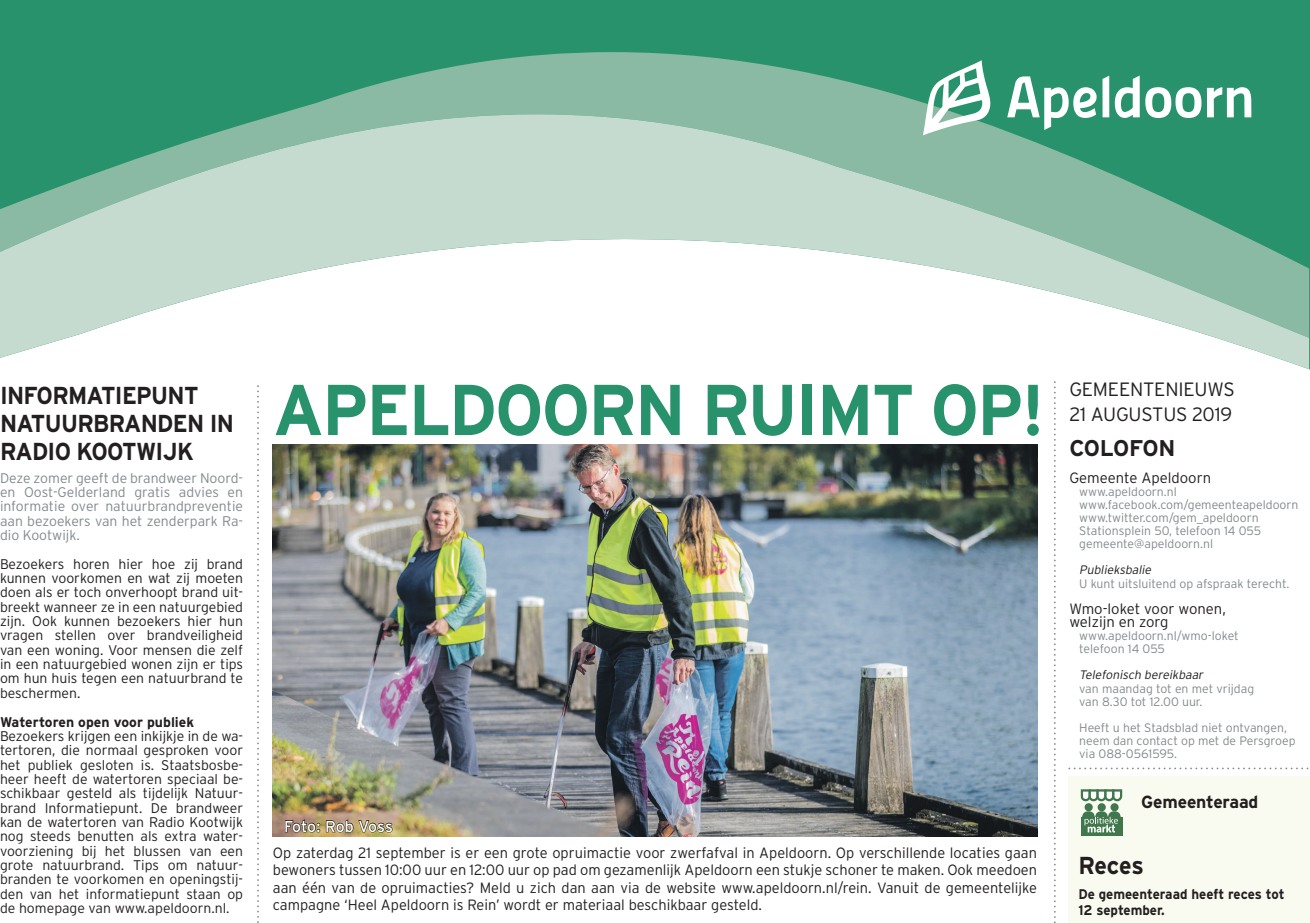
<style>
.page{position:relative;width:1310px;height:923px;background:#fff}
.page>*{position:absolute;margin:0;border:0;box-sizing:border-box;transform-origin:0 0}
.t1{font:700 71.75px "Interstate";letter-spacing:-.03em;color:#27926b;scale:.95 1}
.t2{font:700 24.5px/28px "Interstate";letter-spacing:-.03em;color:#231f20;scale:.94 1}
.t3{font:700 24.5px "Interstate";letter-spacing:-.03em;color:#231f20;scale:.95 1}
.t4{font:700 22.75px "Interstate";letter-spacing:-.02em;color:#231f20}
.t5{font:300 19.25px "Interstate";letter-spacing:-.01em;color:#231f20}
.t6{font:700 17.5px "Interstate";letter-spacing:-.01em;color:#231f20}
.t7{font:15.75px "Interstate";letter-spacing:-.005em;color:#fff}
.t8{font:300 14.88px/17.5px "Interstate";color:#231f20}
.t9{font:300 14px/14.3px "Interstate";color:#231f20;text-align:justify}
.t10{font:300 14px/14.3px "Interstate";color:#848a8e;text-align:justify}
.t11{font:700 14px/15.8px "Interstate";color:#231f20;scale:.95 1}
.t12{font:700 14px "Interstate";color:#231f20}
.t13{font:300 12.25px/13.1px "Interstate";color:#848a8e}
.t14{font:italic 300 12.25px "Interstate";color:#231f20}
</style>
<div class="page">
<div style="left:0;top:0;width:1310px;height:369px;background:#27926b"></div>
<svg style="left:0;top:52px;width:1309px;height:62px;background:#4da181"></svg>
<svg style="left:0;top:338px;width:1309px;height:31px"></svg>
<svg style="left:0;top:114px;width:1309px;height:224px"></svg>
<svg style="left:1007px;top:76px;width:89px;height:54px"></svg>
<svg style="left:1102px;top:76px;width:37px;height:42px"></svg>
<svg style="left:1145px;top:87px;width:56px;height:31px"></svg>
<svg style="left:1207px;top:87px;width:44px;height:30px"></svg>
<svg style="left:923px;top:60px;width:67px;height:75px"></svg>
<svg style="left:1054px;top:381px;width:1px;height:542px"></svg>
<svg style="left:257px;top:385px;width:2px;height:538px"></svg>
<img style="left:273px;top:444px;width:764px;height:392px">
<svg style="left:284px;top:818px;width:109px;height:16px;background:#897657"></svg>
<div style="left:1068px;top:776px;width:242px;height:147px;background:#f9fbf0"></div>
<svg style="left:1080px;top:789px;width:43px;height:12px"></svg>
<div style="left:1084px;top:803px;width:8px;height:8px;background:#41774d;border-radius:50%"></div>
<div style="left:1097px;top:803px;width:8px;height:8px;background:#41774d;border-radius:50%"></div>
<div style="left:1110px;top:803px;width:8px;height:8px;background:#41774d;border-radius:50%"></div>
<div style="left:1080px;top:817px;width:42px;height:18px;background:linear-gradient(to right,#41774d,#41774d)"></div>
<svg style="left:1081px;top:811px;width:40px;height:21px"></svg>
<svg style="left:1068px;top:767px;width:240px;height:2px"></svg>
<h2 class="t2" style="left:0;top:381px;width:250px">INFORMATIEPUNT<br>NATUURBRANDEN IN<br>RADIO KOOTWIJK</h2>
<p class="t10" style="left:0;top:470px;width:245px">Deze zomer geeft de brandweer Noord&shy;en Oost-Gelderland gratis advies en informatie over natuurbrandpreventie aan bezoekers van het zenderpark Ra&shy;dio Kootwijk.</p>
<p class="t9" style="left:0;top:556px;width:245px">Bezoekers horen hier hoe zij brand kunnen voorkomen en wat zij moeten doen als er toch onverhoopt brand uit&shy;breekt wanneer ze in een natuurgebied zijn. Ook kunnen bezoekers hier hun vragen stellen over brandveiligheid van een woning. Voor mensen die zelf in een natuurgebied wonen zijn er tips om hun huis tegen een natuurbrand te beschermen.</p>
<p class="t12" style="left:0;top:714px;width:196px">Watertoren open voor publiek</p>
<p class="t9" style="left:0;top:728px;width:245px">Bezoekers krijgen een inkijkje in de wa&shy;tertoren, die normaal gesproken voor het publiek gesloten is. Staatsbosbe&shy;heer heeft de watertoren speciaal be&shy;schikbaar gesteld als tijdelijk Natuur&shy;brand Informatiepunt. De brandweer kan de watertoren van Radio Kootwijk nog steeds benutten als extra water&shy;voorziening bij het blussen van een grote natuurbrand. Tips om natuur&shy;branden te voorkomen en openingstij&shy;den van het informatiepunt staan op de homepage van www.apeldoorn.nl.</p>
<h1 class="t1" style="left:273px;top:370px;width:814px">APELDOORN RUIMT OP!</h1>
<p class="t7" style="left:284px;top:817px;width:110px">Foto: Rob Voss</p>
<p class="t8" style="left:273px;top:843px;width:765px;text-align:justify">Op zaterdag 21 september is er een grote opruimactie voor zwerfafval in Apeldoorn. Op verschillende locaties gaan bewoners tussen 10:00 uur en 12:00 uur op pad om gezamenlijk Apeldoorn een stukje schoner te maken. Ook meedoen aan één van de opruimacties? Meld u zich dan aan via de website www.apeldoorn.nl/rein. Vanuit de gemeentelijke campagne ‘Heel Apeldoorn is Rein’ wordt er materiaal beschikbaar gesteld.</p>
<h3 class="t5" style="left:1069px;top:379px;width:167px">GEMEENTENIEUWS</h3>
<h3 class="t5" style="left:1069px;top:403px;width:165px">21 AUGUSTUS 2019</h3>
<h3 class="t4" style="left:1069px;top:435px;width:107px">COLOFON</h3>
<p class="t8" style="left:1069px;top:468px;width:143px">Gemeente Apeldoorn</p>
<p class="t13" style="left:1079px;top:485px;width:221px">www.apeldoorn.nl<br>www. facebook.com/gemeenteapeldoorn www.twitter.com/gem_apeldoorn<br>Stationsplein 50, telefoon 14 055 gemeente@apeldoorn.nl</p>
<p class="t14" style="left:1079px;top:563px;width:76px">Publieksbalie</p>
<p class="t13" style="left:1079px;top:576px;width:212px">U kunt uitsluitend op afspraak terecht.</p>
<p class="t8" style="left:1069px;top:602px;width:158px;line-height:13.1px">Wmo-loket voor wonen, welzijn en zorg</p>
<p class="t13" style="left:1079px;top:629px;width:161px">www.apeldoorn.nl/wmo-loket telefoon 14 055</p>
<p class="t14" style="left:1079px;top:668px;width:128px">Telefonisch bereikbaar</p>
<p class="t13" style="left:1079px;top:681px;width:176px">van maandag tot en met vrijdag van 8.30 tot 12.00 uur.</p>
<p class="t13" style="left:1079px;top:721px;width:218px">Heeft u het Stadsblad niet ontvangen, neem dan contact op met de Persgroep via 088-0561595.</p>
<p class="t6" style="left:1141px;top:792px;width:119px">Gemeenteraad</p>
<h2 class="t3" style="left:1078px;top:852px;width:70px">Reces</h2>
<p class="t11" style="left:1078px;top:886px;width:218px">De gemeenteraad heeft reces tot<br>12 september.</p>
</div>
